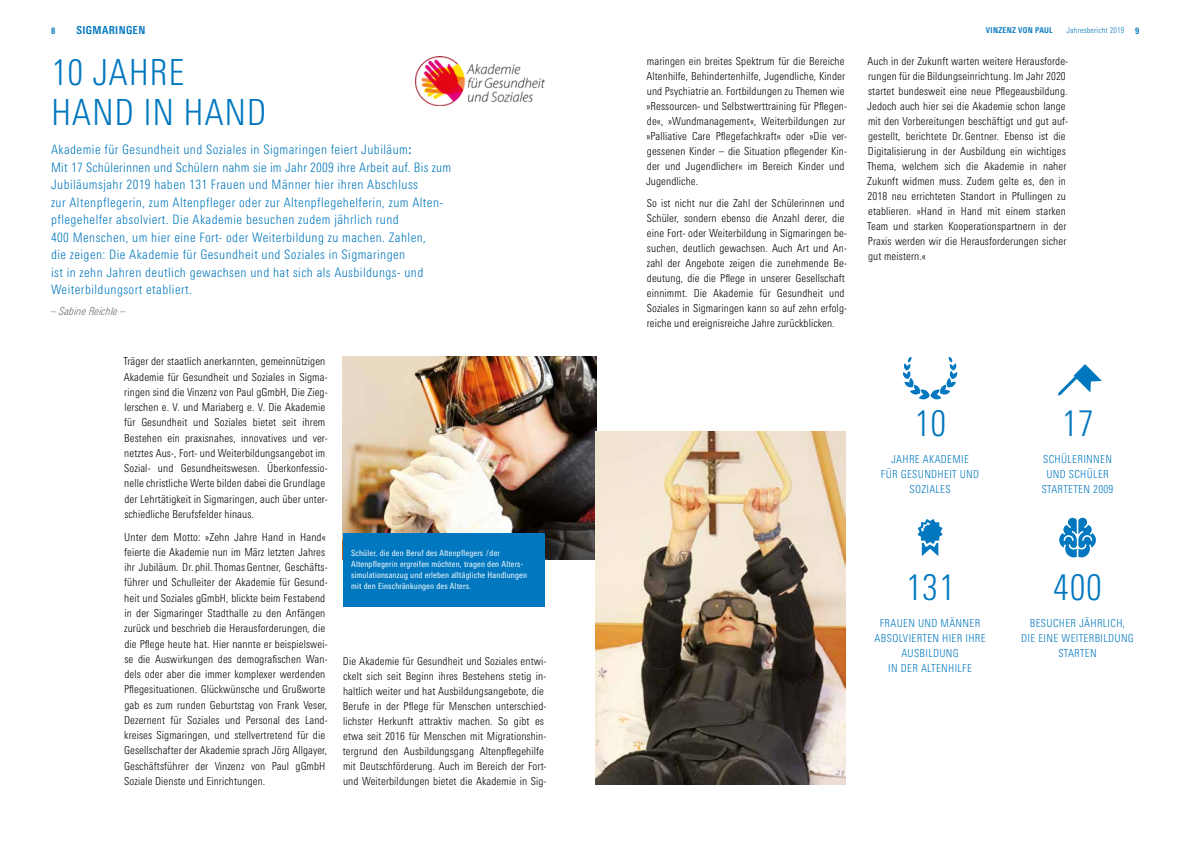
<style>
.page{position:relative;width:1191px;height:842px;background:#fff}
.page>*{position:absolute;margin:0;border:0;box-sizing:border-box;transform-origin:0 0}
.t1{font:300 condensed 36px/40px "Linotype Univers";letter-spacing:.02em;color:#0077be}
.t2{font:300 condensed 13px/17.5px "Linotype Univers";letter-spacing:.035em;color:#0077be}
.t3{font:300 condensed 11px/15px "Linotype Univers";letter-spacing:.01em;color:#000}
.t4{font:300 condensed 11px/15px "Linotype Univers";letter-spacing:.03em;color:#0077be;text-align:center}
.t5{font:italic 300 condensed 11px "Linotype Univers";letter-spacing:.01em;color:#706f6f}
.t6{font:700 condensed 11px "Linotype Univers";letter-spacing:.035em;color:#0077be}
.t7{font:700 condensed 9px "Linotype Univers";color:#0077be}
.t8{font:condensed 8.5px/11px "Linotype Univers";letter-spacing:.02em;color:#fff}
.t9{font:300 condensed 8px "Linotype Univers";letter-spacing:.02em;color:#0077be}
.t10{font:700 condensed 8px "Linotype Univers";letter-spacing:.035em;color:#0077be}
.s1{font-weight:700;font-size:9px}
.s2{font-weight:700}
</style>
<div class="page">
<img style="left:343px;top:357px;width:253px;height:203px">
<img style="left:595px;top:432px;width:250px;height:353px">
<div style="left:343px;top:533px;width:201px;height:73px;background:#0077be"></div>
<svg style="left:1057px;top:364px;width:45px;height:32px"></svg>
<svg style="left:917px;top:519px;width:25px;height:37px"></svg>
<svg style="left:1059px;top:518px;width:37px;height:39px"></svg>
<svg style="left:903px;top:357px;width:54px;height:42px"></svg>
<img style="left:415px;top:57px;width:129px;height:49px">
<p class="t7" style="left:51px;top:25px;width:6px">8</p>
<p class="t6" style="left:77px;top:24px;width:70px">SIGMARINGEN</p>
<p class="t10" style="left:986px;top:25px;width:68px">VINZENZ VON PAUL</p>
<p class="t9" style="left:1066px;top:25px;width:74px">Jahresbericht 2019 <span class="s1">9</span></p>
<h1 class="t1" style="left:51px;top:52px;width:217px">10 JAHRE<br>HAND IN HAND</h1>
<p class="t2" style="left:51px;top:141px;width:402px">Akademie für Gesundheit und Soziales in Sigmaringen feiert Jubiläum<span class="s2">:<br></span>Mit 17 Schülerinnen und Schülern nahm sie im Jahr 2009 ihre Arbeit auf. Bis zum Jubiläumsjahr 2019 haben 131 Frauen und Männer hier ihren Abschluss<br>zur Altenpflegerin, zum Altenpfleger oder zur Altenpflegehelferin, zum Alten&shy;pflegehelfer absolviert. Die Akademie besuchen zudem jährlich rund<br>400 Menschen, um hier eine Fort- oder Weiterbildung zu machen. Zahlen,<br>die zeigen: Die Akademie für Gesundheit und Soziales in Sigmaringen<br>ist in zehn Jahren deutlich gewachsen und hat sich als Ausbildungs- und Weiterbildungsort etabliert.</p>
<p class="t5" style="left:51px;top:305px;width:77px">– Sabine Reichle –</p>
<p class="t3" style="left:123px;top:354px;width:206px;line-height:15.3px">Träger der staatlich anerkannten, gemeinnützigen Akademie für Gesundheit und Soziales in Sigma&shy;ringen sind die Vinzenz von Paul gGmbH, Die Zieg&shy;lerschen e. V. und Mariaberg e. V. Die Akademie für Gesundheit und Soziales bietet seit ihrem Bestehen ein praxisnahes, innovatives und ver&shy;netztes Aus-, Fort- und Weiterbildungsangebot im Sozial- und Gesundheitswesen. Überkonfessio&shy;nelle christliche Werte bilden dabei die Grundlage der Lehrtätigkeit in Sigmaringen, auch über unter&shy;schiedliche Berufsfelder hinaus.</p>
<p class="t3" style="left:124px;top:529px;width:205px;line-height:15.3px">Unter dem Motto: »Zehn Jahre Hand in Hand« feierte die Akademie nun im März letzten Jahres ihr Jubiläum. Dr. phil. Thomas Gentner, Geschäfts&shy;führer und Schulleiter der Akademie für Gesund&shy;heit und Soziales gGmbH, blickte beim Festabend in der Sigmaringer Stadthalle zu den Anfängen zurück und beschrieb die Herausforderungen, die die Pflege heute hat. Hier nannte er beispielswei&shy;se die Auswirkungen des demografischen Wan&shy;dels oder aber die immer komplexer werdenden Pflegesituationen. Glückwünsche und Grußworte gab es zum runden Geburtstag von Frank Veser, Dezernent für Soziales und Personal des Land&shy;kreises Sigmaringen, und stellvertretend für die Gesellschafter der Akademie sprach Jörg Allgayer, Geschäftsführer der Vinzenz von Paul gGmbH Soziale Dienste und Einrichtungen.</p>
<p class="t8" style="left:351px;top:548px;width:177px">Schüler, die den Beruf des Altenpflegers /der Altenpflegerin ergreifen möchten, tragen den Alters&shy;simulationsanzug und erleben alltägliche Handlungen mit den Einschränkungen des Alters.</p>
<p class="t3" style="left:343px;top:653px;width:205px">Die Akademie für Gesundheit und Soziales entwi&shy;ckelt sich seit Beginn ihres Bestehens stetig in&shy;haltlich weiter und hat Ausbildungsangebote, die Berufe in der Pflege für Menschen unterschied&shy;lichster Herkunft attraktiv machen. So gibt es etwa seit 2016 für Menschen mit Migrationshin&shy;tergrund den Ausbildungsgang Altenpflegehilfe mit Deutschförderung. Auch im Bereich der Fort&shy;und Weiterbildungen bietet die Akademie in Sig-</p>
<p class="t3" style="left:646px;top:53px;width:202px">maringen ein breites Spektrum für die Bereiche Altenhilfe, Behindertenhilfe, Jugendliche, Kinder und Psychiatrie an. Fortbildungen zu Themen wie »Ressourcen- und Selbstwerttraining für Pflegen&shy;de«, »Wundmanagement«, Weiterbildungen zur »Palliative Care Pflegefachkraft« oder »Die ver&shy;gessenen Kinder – die Situation pflegender Kin&shy;der und Jugendlicher« im Bereich Kinder und Jugendliche.</p>
<p class="t3" style="left:646px;top:196px;width:202px">So ist nicht nur die Zahl der Schülerinnen und Schüler, sondern ebenso die Anzahl derer, die eine Fort- oder Weiterbildung in Sigmaringen be&shy;suchen, deutlich gewachsen. Auch Art und An&shy;zahl der Angebote zeigen die zunehmende Be&shy;deutung, die die Pflege in unserer Gesellschaft einnimmt. Die Akademie für Gesundheit und Soziales in Sigmaringen kann so auf zehn erfolg&shy;reiche und ereignisreiche Jahre zurückblicken.</p>
<p class="t3" style="left:867px;top:53px;width:203px">Auch in der Zukunft warten weitere Herausforde&shy;rungen für die Bildungseinrichtung. Im Jahr 2020 startet bundesweit eine neue Pflegeausbildung.<br>Jedoch auch hier sei die Akademie schon lange mit den Vorbereitungen beschäftigt und gut auf&shy;gestellt, berichtete Dr. Gentner. Ebenso ist die Digitalisierung in der Ausbildung ein wichtiges Thema, welchem sich die Akademie in naher Zukunft widmen muss. Zudem gelte es, den in 2018 neu errichteten Standort in Pfullingen zu etablieren. »Hand in Hand mit einem starken Team und starken Kooperationspartnern in der Praxis werden wir die Herausforderungen sicher gut meistern.«</p>
<h1 class="t1" style="left:914px;top:403px;width:34px">10</h1>
<p class="t4" style="left:881px;top:451px;width:100px">JAHRE AKADEMIE<br>FÜR GESUNDHEIT UND<br>SOZIALES</p>
<h1 class="t1" style="left:1061px;top:403px;width:34px">17</h1>
<p class="t4" style="left:1041px;top:451px;width:73px">SCHÜLERINNEN<br>UND SCHÜLER<br>STARTETEN 2009</p>
<h1 class="t1" style="left:906px;top:567px;width:50px">131</h1>
<p class="t4" style="left:874px;top:615px;width:112px">FRAUEN UND MÄNNER<br>ABSOLVIERTEN HIER IHRE<br>AUSBILDUNG<br>IN DER ALTENHILFE</p>
<h1 class="t1" style="left:1053px;top:567px;width:50px">400</h1>
<p class="t4" style="left:1021px;top:615px;width:114px">BESUCHER JÄHRLICH,<br>DIE EINE WEITERBILDUNG<br>STARTEN</p>
</div>
